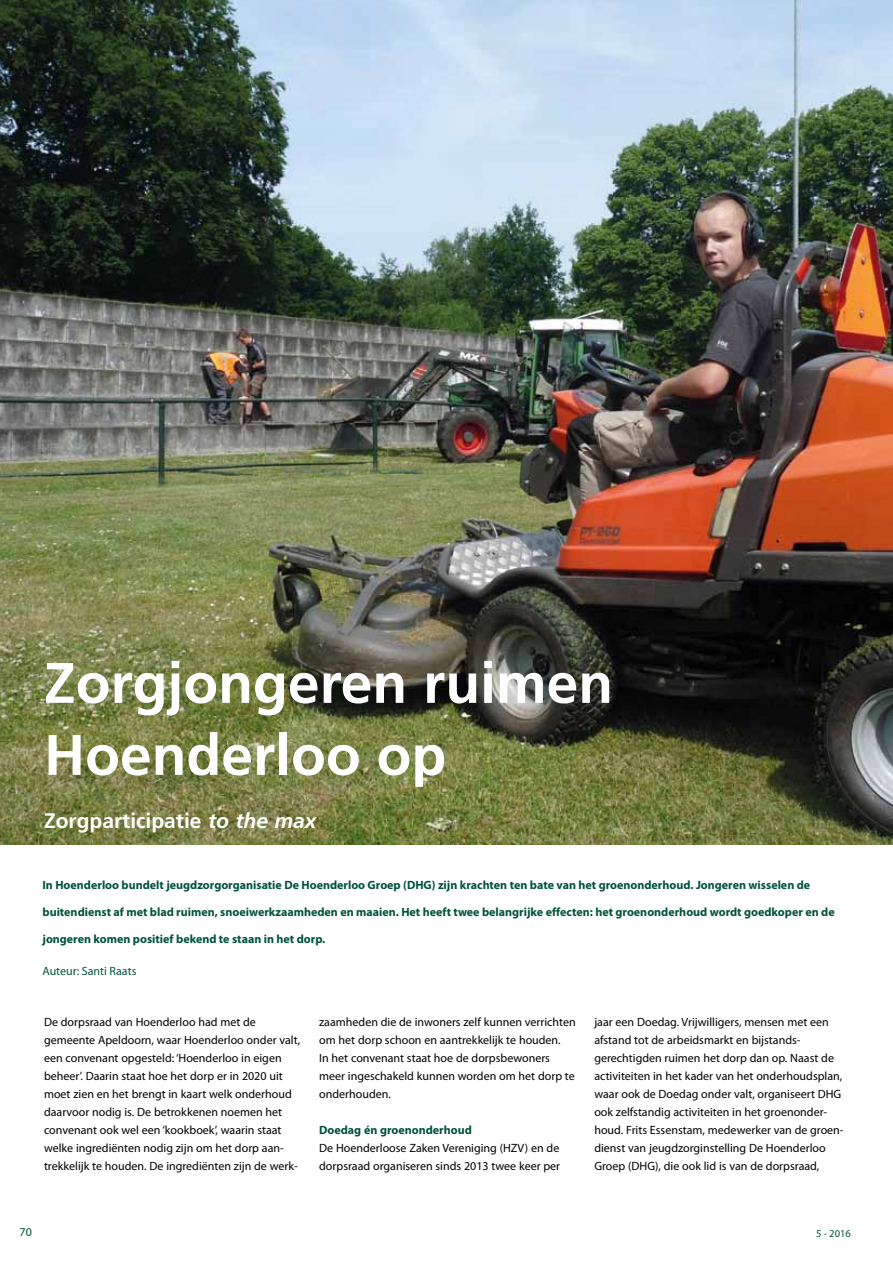
<style>
.page{position:relative;width:893px;height:1263px;background:#fff}
.page>*{position:absolute;margin:0;border:0;box-sizing:border-box;transform-origin:0 0}
.t1{font:700 57px/72px "Frutiger";color:#fff}
.t2{font:700 21px "Frutiger";color:#fff}
.t3{font:12px/18px "Myriad Pro";color:#000}
.t4{font:700 12px "Myriad Pro";color:#00533d}
.t5{font:12px "Myriad Pro";color:#00533d}
.t6{font:10.5px "Myriad Pro";color:#00533d}
.s1{font-style:italic}
</style>
<div class="page">
<img style="left:0;top:0;width:893px;height:845px">
<h1 class="t1" style="left:44px;top:646px;width:571px">Zorgjongeren ruimen<br>Hoenderloo op</h1>
<h2 class="t2" style="left:44px;top:808px;width:274px">Zorgparticipatie <span class="s1">to the max</span></h2>
<p class="t4" style="left:43px;top:877px;width:769px">In Hoenderloo bundelt jeugdzorgorganisatie De Hoenderloo Groep (DHG) zijn krachten ten bate van het groenonderhoud. Jongeren wisselen de</p>
<p class="t4" style="left:43px;top:904px;width:794px">buitendienst af met blad ruimen, snoeiwerkzaamheden en maaien. Het heeft twee belangrijke effecten: het groenonderhoud wordt goedkoper en de</p>
<p class="t4" style="left:43px;top:931px;width:284px">jongeren komen positief bekend te staan in het dorp.</p>
<p class="t5" style="left:43px;top:963px;width:95px">Auteur: Santi Raats</p>
<p class="t3" style="left:44px;top:1013px;width:258px">De dorpsraad van Hoenderloo had met de gemeente Apeldoorn, waar Hoenderloo onder valt, een convenant opgesteld: ‘Hoenderloo in eigen beheer’. Daarin staat hoe het dorp er in 2020 uit moet zien en het brengt in kaart welk onderhoud daarvoor nodig is. De betrokkenen noemen het convenant ook wel een ‘kookboek’, waarin staat welke ingrediënten nodig zijn om het dorp aan&shy;trekkelijk te houden. De ingrediënten zijn de werk-</p>
<p class="t3" style="left:319px;top:1013px;width:258px">zaamheden die de inwoners zelf kunnen verrichten om het dorp schoon en aantrekkelijk te houden.<br>In het convenant staat hoe de dorpsbewoners meer ingeschakeld kunnen worden om het dorp te onderhouden.</p>
<p class="t4" style="left:319px;top:1122px;width:154px">Doedag én groenonderhoud</p>
<p class="t3" style="left:319px;top:1139px;width:243px">De Hoenderloose Zaken Vereniging (HZV) en de dorpsraad organiseren sinds 2013 twee keer per</p>
<p class="t3" style="left:594px;top:1013px;width:251px">jaar een Doedag. Vrijwilligers, mensen met een afstand tot de arbeidsmarkt en bijstands&shy;gerechtigden ruimen het dorp dan op. Naast de activiteiten in het kader van het onderhoudsplan, waar ook de Doedag onder valt, organiseert DHG ook zelfstandig activiteiten in het groenonder&shy;houd. Frits Essenstam, medewerker van de groen&shy;dienst van jeugdzorginstelling De Hoenderloo Groep (DHG), die ook lid is van de dorpsraad,</p>
<p class="t5" style="left:20px;top:1224px;width:14px">70</p>
<p class="t6" style="left:816px;top:1227px;width:36px">5 - 2016</p>
</div>
